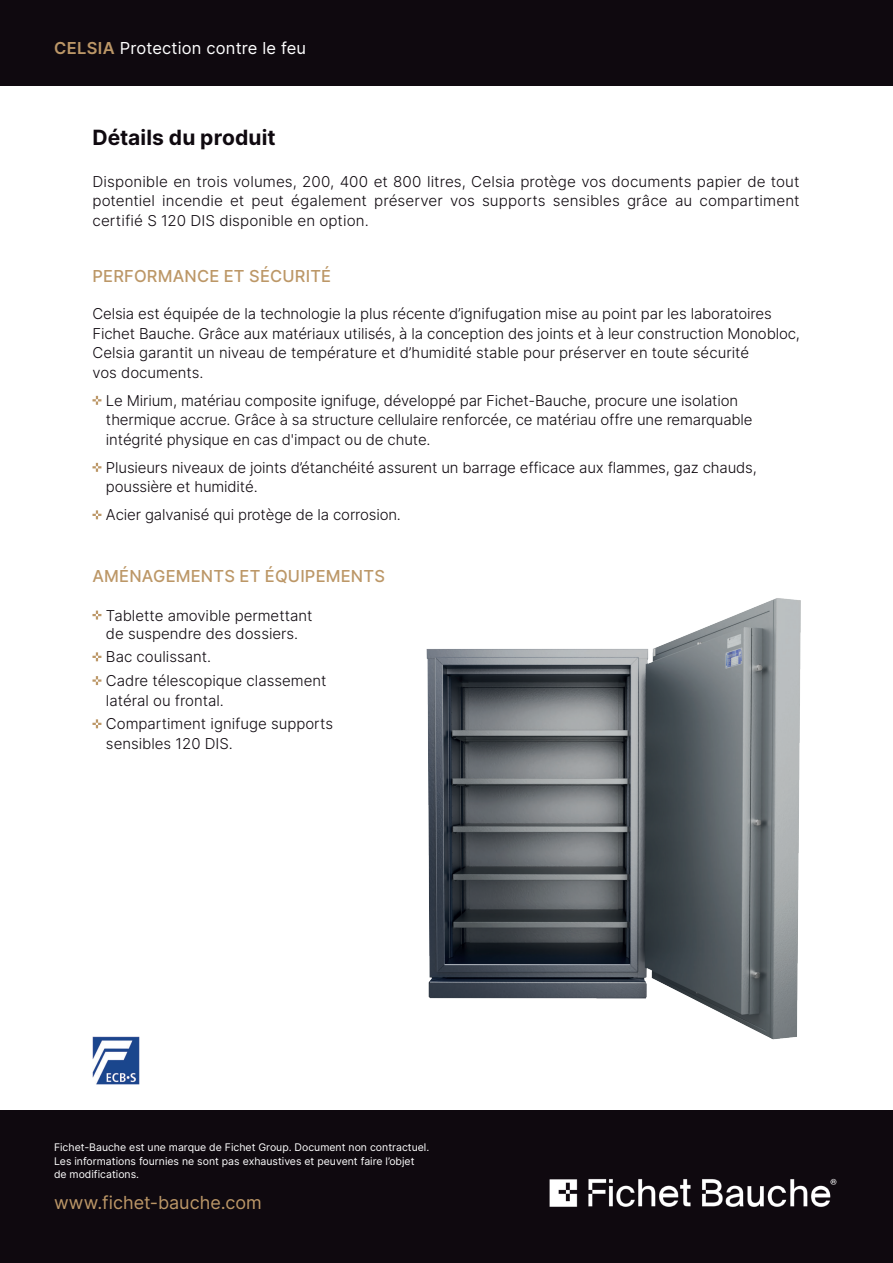
<style>
.page{position:relative;width:893px;height:1263px;background:#fff}
.page>*{position:absolute;margin:0;border:0;box-sizing:border-box;transform-origin:0 0}
.t1{font:700 21px "Inter";letter-spacing:.005em;color:#0f090f}
.t2{font:18px "Inter";color:#bc9767}
.t3{font:500 16.5px "Inter";letter-spacing:.01em;color:#bc9767}
.t4{font:16.5px "Inter";letter-spacing:.01em;color:#fff}
.t5{font:300 15px/19.5px "Inter";letter-spacing:-.01em;color:#0f090f}
.t6{font:10.5px/13.5px "Inter";color:#fff}
.s1{font-weight:600;color:#bc9767}
</style>
<div class="page">
<img style="left:426px;top:598px;width:375px;height:442px">
<div style="left:0;top:0;width:893px;height:85px;background:#0f090f"></div>
<div style="left:0;top:1110px;width:893px;height:153px;background:#0f090f"></div>
<svg style="left:92px;top:396px;width:9px;height:9px"></svg>
<svg style="left:92px;top:463px;width:9px;height:9px"></svg>
<svg style="left:92px;top:510px;width:9px;height:9px"></svg>
<svg style="left:92px;top:611px;width:9px;height:8px"></svg>
<svg style="left:92px;top:652px;width:9px;height:9px"></svg>
<svg style="left:92px;top:676px;width:9px;height:9px"></svg>
<svg style="left:92px;top:719px;width:9px;height:9px"></svg>
<img style="left:549px;top:1178px;width:288px;height:29px">
<img style="left:92px;top:1037px;width:48px;height:47px">
<p class="t4" style="left:54px;top:36px;width:254px"><span class="s1">CELSIA</span> Protection contre le feu</p>
<h1 class="t1" style="left:92px;top:122px;width:185px">Détails du produit</h1>
<p class="t5" style="left:92px;top:171px;width:708px;text-align:justify">Disponible en trois volumes, 200, 400 et 800 litres, Celsia protège vos documents papier de tout potentiel incendie et peut également préserver vos supports sensibles grâce au compartiment certifié S 120 DIS disponible en option.</p>
<p class="t3" style="left:93px;top:264px;width:240px">PERFORMANCE ET SÉCURITÉ</p>
<p class="t5" style="left:92px;top:304px;width:709px">Celsia est équipée de la technologie la plus récente d’ignifugation mise au point par les laboratoires Fichet Bauche. Grâce aux matériaux utilisés, à la conception des joints et à leur construction Monobloc, Celsia garantit un niveau de température et d’humidité stable pour préserver en toute sécurité<br>vos documents.</p>
<p class="t5" style="left:106px;top:390px;width:648px">Le Mirium, matériau composite ignifuge, développé par Fichet-Bauche, procure une isolation thermique accrue. Grâce à sa structure cellulaire renforcée, ce matériau offre une remarquable intégrité physique en cas d'impact ou de chute.</p>
<p class="t5" style="left:106px;top:457px;width:652px">Plusieurs niveaux de joints d’étanchéité assurent un barrage efficace aux flammes, gaz chauds, poussière et humidité.</p>
<p class="t5" style="left:106px;top:505px;width:297px">Acier galvanisé qui protège de la corrosion.</p>
<p class="t3" style="left:93px;top:563px;width:294px">AMÉNAGEMENTS ET ÉQUIPEMENTS</p>
<p class="t5" style="left:106px;top:606px;width:208px;line-height:18px">Tablette amovible permettant de suspendre des dossiers.</p>
<p class="t5" style="left:106px;top:645px;width:222px;line-height:23.7px">Bac coulissant.<br>Cadre télescopique classement</p>
<p class="t5" style="left:106px;top:688px;width:229px;line-height:23.7px">latéral ou frontal.<br>Compartiment ignifuge supports</p>
<p class="t5" style="left:106px;top:733px;width:128px">sensibles 120 DIS.</p>
<p class="t6" style="left:54px;top:1140px;width:377px">Fichet-Bauche est une marque de Fichet Group. Document non contractuel.<br>Les informations fournies ne sont pas exhaustives et peuvent faire l’objet de modifications.</p>
<p class="t2" style="left:54px;top:1189px;width:209px">www.fichet-bauche.com</p>
</div>
